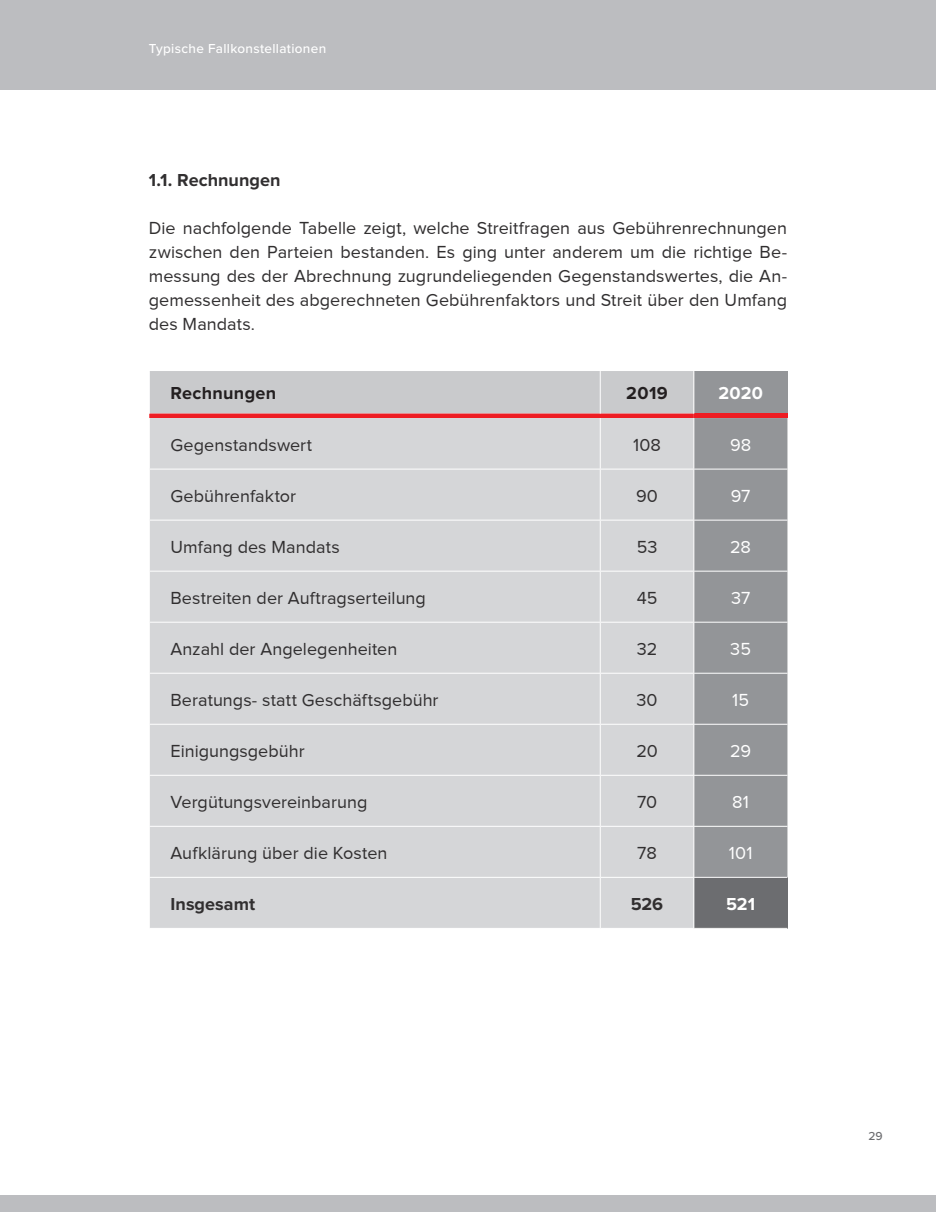
<style>
.page{position:relative;width:936px;height:1212px;background:#fff}
.page>*{position:absolute;margin:0;border:0;box-sizing:border-box;transform-origin:0 0}
.t1{font:18px/24px "Proxima Nova";color:#312f30;text-align:justify}
.t2{font:700 18px "Proxima Nova";letter-spacing:.005em;color:#312f30}
.t3{font:18px "Proxima Nova";letter-spacing:.005em;color:#fff}
.t4{font:700 18px "Proxima Nova";letter-spacing:.015em;color:#231f20}
.t5{font:700 18px "Proxima Nova";letter-spacing:.005em;color:#fff}
.t6{font:500 13.5px "Proxima Nova";letter-spacing:.025em;color:#fff}
.t7{font:500 12px "Proxima Nova";color:#6c6d70}
</style>
<div class="page">
<div style="left:0;top:0;width:935px;height:89px;background:#bcbdc0"></div>
<div style="left:0;top:1195px;width:935px;height:17px;background:#bcbdc0"></div>
<div style="left:150px;top:878px;width:543px;height:50px;background:#d5d6d8"></div>
<svg style="left:149px;top:371px;width:638px;height:506px;background:#cbcacc"></svg>
<div style="left:693px;top:877px;width:94px;height:51px;background:#6c6d70"></div>
<hr style="left:149px;top:418px;width:1px;height:51px;background:#fff">
<hr style="left:600px;top:418px;width:1px;height:51px;background:#fff">
<hr style="left:149px;top:469px;width:1px;height:51px;background:#fff">
<hr style="left:600px;top:469px;width:1px;height:51px;background:#fff">
<hr style="left:149px;top:520px;width:1px;height:51px;background:#fff">
<hr style="left:600px;top:520px;width:1px;height:51px;background:#fff">
<hr style="left:149px;top:571px;width:1px;height:51px;background:#fff">
<hr style="left:600px;top:571px;width:1px;height:51px;background:#fff">
<hr style="left:149px;top:622px;width:1px;height:51px;background:#fff">
<hr style="left:600px;top:622px;width:1px;height:51px;background:#fff">
<hr style="left:149px;top:673px;width:1px;height:51px;background:#fff">
<hr style="left:600px;top:673px;width:1px;height:51px;background:#fff">
<hr style="left:149px;top:725px;width:1px;height:50px;background:#fff">
<hr style="left:600px;top:725px;width:1px;height:50px;background:#fff">
<hr style="left:149px;top:776px;width:1px;height:50px;background:#fff">
<hr style="left:600px;top:776px;width:1px;height:50px;background:#fff">
<hr style="left:149px;top:827px;width:1px;height:50px;background:#fff">
<hr style="left:600px;top:827px;width:1px;height:50px;background:#fff">
<hr style="left:600px;top:878px;width:1px;height:50px;background:#fff">
<hr style="left:149px;top:469px;width:451px;height:1px;background:#fff">
<hr style="left:600px;top:469px;width:93px;height:1px;background:#fff">
<hr style="left:149px;top:520px;width:451px;height:1px;background:#fff">
<hr style="left:149px;top:571px;width:451px;height:1px;background:#fff">
<hr style="left:149px;top:673px;width:451px;height:1px;background:#fff">
<hr style="left:600px;top:673px;width:93px;height:1px;background:#fff">
<hr style="left:149px;top:724px;width:451px;height:1px;background:#fff">
<hr style="left:149px;top:775px;width:451px;height:1px;background:#fff">
<hr style="left:149px;top:826px;width:451px;height:1px;background:#fff">
<hr style="left:600px;top:520px;width:93px;height:1px;background:#fff">
<hr style="left:600px;top:571px;width:93px;height:1px;background:#fff">
<hr style="left:600px;top:724px;width:93px;height:1px;background:#fff">
<hr style="left:600px;top:775px;width:93px;height:1px;background:#fff">
<hr style="left:600px;top:826px;width:93px;height:1px;background:#fff">
<hr style="left:693px;top:418px;width:1px;height:51px;background:#fff">
<hr style="left:693px;top:622px;width:1px;height:51px;background:#fff">
<hr style="left:693px;top:469px;width:1px;height:51px;background:#fff">
<hr style="left:693px;top:520px;width:1px;height:51px;background:#fff">
<hr style="left:693px;top:571px;width:1px;height:51px;background:#fff">
<hr style="left:693px;top:673px;width:1px;height:51px;background:#fff">
<hr style="left:693px;top:725px;width:1px;height:50px;background:#fff">
<hr style="left:693px;top:776px;width:1px;height:50px;background:#fff">
<hr style="left:693px;top:827px;width:1px;height:50px;background:#fff">
<hr style="left:693px;top:878px;width:1px;height:50px;background:#fff">
<hr style="left:693px;top:469px;width:94px;height:1px;background:#fff">
<hr style="left:693px;top:673px;width:94px;height:1px;background:#fff">
<hr style="left:693px;top:520px;width:94px;height:1px;background:#fff">
<hr style="left:693px;top:571px;width:94px;height:1px;background:#fff">
<hr style="left:693px;top:724px;width:94px;height:1px;background:#fff">
<hr style="left:693px;top:775px;width:94px;height:1px;background:#fff">
<hr style="left:693px;top:826px;width:94px;height:1px;background:#fff">
<hr style="left:693px;top:877px;width:94px;height:1px;background:#fff">
<hr style="left:149px;top:371px;width:1px;height:43px;background:#fff">
<hr style="left:600px;top:371px;width:1px;height:43px;background:#fff">
<hr style="left:693px;top:371px;width:1px;height:43px;background:#fff">
<hr style="left:149px;top:622px;width:451px;height:1px;background:#fff">
<hr style="left:600px;top:622px;width:93px;height:1px;background:#fff">
<hr style="left:693px;top:622px;width:94px;height:1px;background:#fff">
<p class="t6" style="left:149px;top:39px;width:179px">Typische Fallkonstellationen</p>
<p class="t2" style="left:149px;top:166px;width:133px">1.1. Rechnungen</p>
<p class="t1" style="left:149px;top:216px;width:639px">Die nachfolgende Tabelle zeigt, welche Streitfragen aus Gebührenrechnungen zwischen den Parteien bestanden. Es ging unter anderem um die richtige Be&shy;messung des der Abrechnung zugrundeliegenden Gegenstandswertes, die An&shy;gemessenheit des abgerechneten Gebührenfaktors und Streit über den Umfang des Mandats.</p>
<p class="t4" style="left:170px;top:380px;width:107px">Rechnungen</p>
<p class="t4" style="left:626px;top:380px;width:43px">2019</p>
<p class="t5" style="left:718px;top:380px;width:46px">2020</p>
<p class="t1" style="left:170px;top:432px;width:143px">Gegenstandswert</p>
<p class="t1" style="left:633px;top:432px;width:29px">108</p>
<p class="t3" style="left:730px;top:435px;width:23px">98</p>
<p class="t1" style="left:170px;top:483px;width:127px">Gebührenfaktor</p>
<p class="t1" style="left:636px;top:483px;width:23px">90</p>
<p class="t3" style="left:730px;top:486px;width:21px">97</p>
<p class="t1" style="left:170px;top:534px;width:171px">Umfang des Mandats</p>
<p class="t1" style="left:636px;top:534px;width:22px">53</p>
<p class="t3" style="left:730px;top:537px;width:22px">28</p>
<p class="t1" style="left:170px;top:585px;width:257px">Bestreiten der Auftragserteilung</p>
<p class="t1" style="left:636px;top:585px;width:22px">45</p>
<p class="t3" style="left:731px;top:588px;width:21px">37</p>
<p class="t1" style="left:170px;top:637px;width:228px">Anzahl der Angelegenheiten</p>
<p class="t1" style="left:636px;top:637px;width:22px">32</p>
<p class="t3" style="left:730px;top:639px;width:22px">35</p>
<p class="t1" style="left:170px;top:688px;width:269px">Beratungs- statt Geschäftsgebühr</p>
<p class="t1" style="left:636px;top:688px;width:23px">30</p>
<p class="t3" style="left:732px;top:690px;width:18px">15</p>
<p class="t1" style="left:170px;top:739px;width:136px">Einigungsgebühr</p>
<p class="t1" style="left:636px;top:739px;width:23px">20</p>
<p class="t3" style="left:730px;top:741px;width:23px">29</p>
<p class="t1" style="left:170px;top:790px;width:198px">Vergütungsvereinbarung</p>
<p class="t1" style="left:637px;top:790px;width:21px">70</p>
<p class="t3" style="left:732px;top:792px;width:18px">81</p>
<p class="t1" style="left:170px;top:841px;width:218px">Aufklärung über die Kosten</p>
<p class="t1" style="left:637px;top:841px;width:21px">78</p>
<p class="t3" style="left:728px;top:843px;width:25px">101</p>
<p class="t2" style="left:170px;top:890px;width:86px">Insgesamt</p>
<p class="t2" style="left:630px;top:890px;width:34px">526</p>
<p class="t5" style="left:726px;top:890px;width:31px">521</p>
<p class="t7" style="left:868px;top:1127px;width:16px">29</p>
</div>
